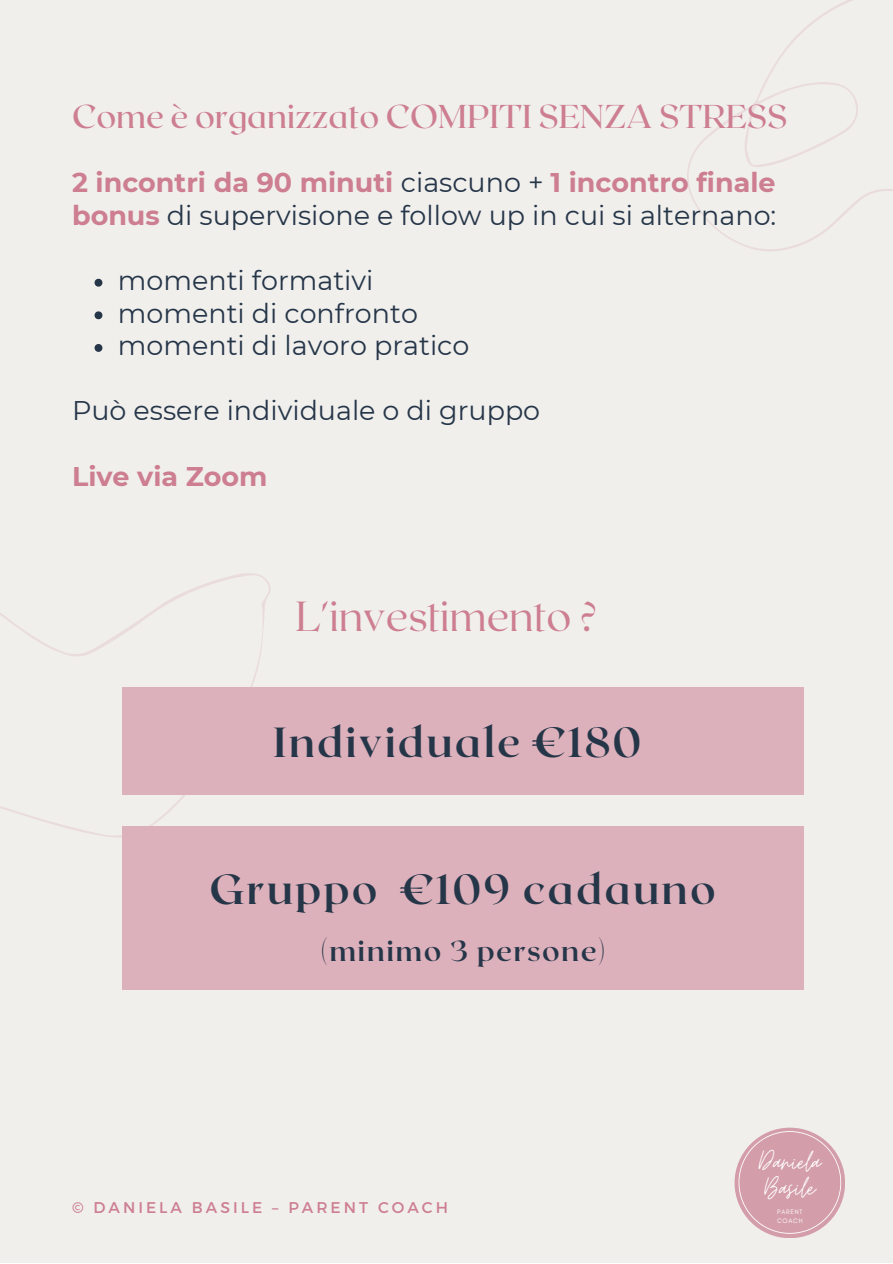
<style>
.page{position:relative;width:893px;height:1264px;background:#fff}
.page>*{position:absolute;margin:0;border:0;box-sizing:border-box;transform-origin:0 0}
.t1{font:700 42px "Roxborough CF";letter-spacing:.05em;color:#263649}
.t2{font:300 42px "Roxborough CF";color:#cd7e90}
.t3{font:33.15px/25.5px "Moon Time";color:#fff}
.t4{font:500 33px "Roxborough CF";color:#cd7e90}
.t5{font:700 28.8px "Roxborough CF";letter-spacing:.05em;color:#263649}
.t6{font:27px/32.5px "Montserrat";color:#263649}
.t7{font:700 27px "Montserrat";color:#cd7e90}
.t8{font:15.45px "Montserrat";letter-spacing:.19em;color:#cd7e90}
.t9{font:6.6px/8.9px "Glacial Indifference";letter-spacing:.115em;color:#fff}
.s1{font-weight:700;color:#cd7e90}
</style>
<div class="page">
<div style="left:0;top:0;width:892px;height:1262px;background:#f0efec"></div>
<svg style="left:687px;top:0;width:205px;height:251px"></svg>
<svg style="left:0;top:573px;width:271px;height:265px"></svg>
<svg style="left:734px;top:1127px;width:111px;height:111px"></svg>
<svg style="left:738px;top:1131px;width:103px;height:102px;background:#d8aab4"></svg>
<div style="left:122px;top:687px;width:681px;height:108px;background:#ddb1bb"></div>
<div style="left:122px;top:826px;width:681px;height:163px;background:#ddb1bb"></div>
<svg style="left:95px;top:279px;width:7px;height:8px"></svg>
<svg style="left:95px;top:311px;width:7px;height:8px"></svg>
<svg style="left:95px;top:344px;width:7px;height:8px"></svg>
<p class="t4" style="left:72px;top:95px;width:716px">Come è organizzato COMPITI SENZA STRESS</p>
<p class="t6" style="left:72px;top:166px;width:705px"><span class="s1">2 incontri da 90 minuti</span> ciascuno + <span class="s1">1 incontro finale bonus</span> di supervisione e follow up in cui si alternano:</p>
<p class="t6" style="left:118px;top:264px;width:257px">momenti formativi</p>
<p class="t6" style="left:118px;top:297px;width:301px">momenti di confronto</p>
<p class="t6" style="left:118px;top:329px;width:353px">momenti di lavoro pratico</p>
<p class="t6" style="left:72px;top:394px;width:469px">Può essere individuale o di gruppo</p>
<p class="t7" style="left:72px;top:459px;width:197px">Live via Zoom</p>
<p class="t2" style="left:295px;top:588px;width:303px">L'investimento ?</p>
<p class="t1" style="left:273px;top:715px;width:370px">Individuale €180</p>
<p class="t1" style="left:209px;top:861px;width:508px">Gruppo €109 cadauno</p>
<p class="t5" style="left:321px;top:932px;width:286px">(minimo 3 persone)</p>
<p class="t8" style="left:72px;top:1197px;width:377px">© DANIELA BASILE – PARENT COACH</p>
<p class="t3" style="left:758px;top:1149px;width:63px">Daniela<br>Basile</p>
<p class="t9" style="left:777px;top:1207px;width:27px">PARENT<br>COACH</p>
</div>
